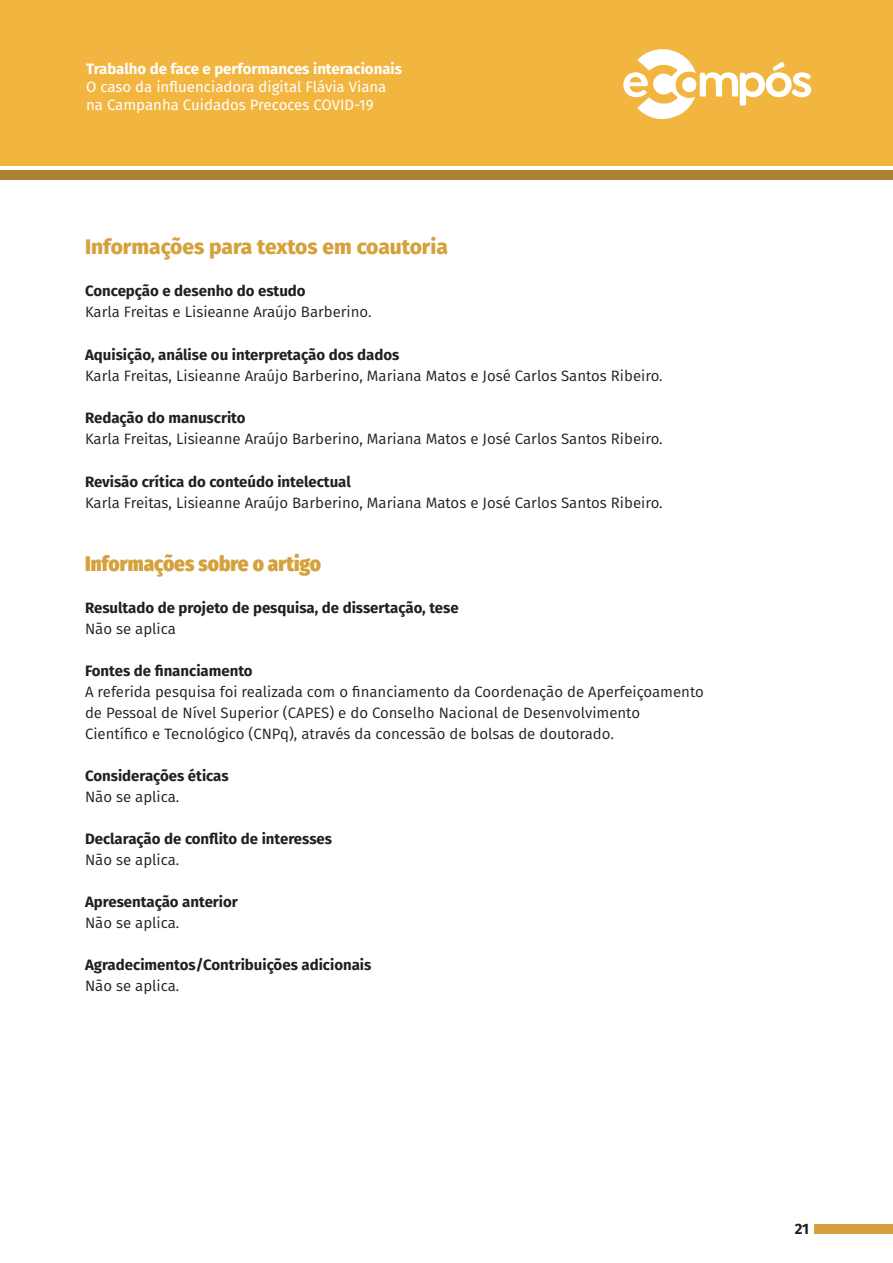
<style>
.page{position:relative;width:893px;height:1263px;background:#fff}
.page>*{position:absolute;margin:0;border:0;box-sizing:border-box;transform-origin:0 0}
.t1{font:800 21px "Fira Sans";color:#d4a13b}
.t2{font:800 21px "Fira Sans Condensed";color:#d4a13b}
.t3{font:15px/21px "Fira Sans";color:#231f20}
.t4{font:700 15px "Fira Sans";color:#231f20}
.t5{font:15px/18px "Fira Sans";color:#fff}
.t6{font:700 15px "Fira Sans";color:#fff}
</style>
<div class="page">
<div style="left:0;top:0;width:893px;height:166px;background:#f2b540"></div>
<div style="left:0;top:170px;width:893px;height:10px;background:#ab822f"></div>
<div style="left:814px;top:1224px;width:79px;height:9px;background:#d4a13b"></div>
<svg style="left:623px;top:49px;width:188px;height:70px"></svg>
<p class="t6" style="left:86px;top:56px;width:317px">Trabalho de face e performances interacionais</p>
<p class="t5" style="left:86px;top:77px;width:302px">O caso da influenciadora digital Flávia Viana na Campanha Cuidados Precoces COVID-19</p>
<h1 class="t1" style="left:85px;top:228px;width:364px">Informações para textos em coautoria</h1>
<p class="t4" style="left:85px;top:278px;width:222px">Concepção e desenho do estudo</p>
<p class="t3" style="left:85px;top:301px;width:288px">Karla Freitas e Lisieanne Araújo Barberino.</p>
<p class="t4" style="left:85px;top:342px;width:316px">Aquisição, análise ou interpretação dos dados</p>
<p class="t3" style="left:85px;top:365px;width:579px">Karla Freitas, Lisieanne Araújo Barberino, Mariana Matos e José Carlos Santos Ribeiro.</p>
<p class="t4" style="left:85px;top:405px;width:162px">Redação do manuscrito</p>
<p class="t3" style="left:85px;top:428px;width:579px">Karla Freitas, Lisieanne Araújo Barberino, Mariana Matos e José Carlos Santos Ribeiro.</p>
<p class="t4" style="left:85px;top:469px;width:267px">Revisão crítica do conteúdo intelectual</p>
<p class="t3" style="left:85px;top:492px;width:579px">Karla Freitas, Lisieanne Araújo Barberino, Mariana Matos e José Carlos Santos Ribeiro.</p>
<h1 class="t2" style="left:85px;top:545px;width:237px">Informações sobre o artigo</h1>
<p class="t4" style="left:85px;top:595px;width:375px">Resultado de projeto de pesquisa, de dissertação, tese</p>
<p class="t3" style="left:85px;top:618px;width:92px">Não se aplica</p>
<p class="t4" style="left:85px;top:658px;width:169px">Fontes de financiamento</p>
<p class="t3" style="left:85px;top:681px;width:620px">A referida pesquisa foi realizada com o financiamento da Coordenação de Aperfeiçoamento de Pessoal de Nível Superior (CAPES) e do Conselho Nacional de Desenvolvimento<br>Científico e Tecnológico (CNPq), através da concessão de bolsas de doutorado.</p>
<p class="t4" style="left:85px;top:763px;width:145px">Considerações éticas</p>
<p class="t3" style="left:85px;top:786px;width:96px">Não se aplica.</p>
<p class="t4" style="left:85px;top:826px;width:249px">Declaração de conflito de interesses</p>
<p class="t3" style="left:85px;top:849px;width:96px">Não se aplica.</p>
<p class="t4" style="left:85px;top:889px;width:154px">Apresentação anterior</p>
<p class="t3" style="left:85px;top:912px;width:96px">Não se aplica.</p>
<p class="t4" style="left:85px;top:952px;width:288px">Agradecimentos/Contribuições adicionais</p>
<p class="t3" style="left:85px;top:975px;width:96px">Não se aplica.</p>
<p class="t4" style="left:795px;top:1216px;width:16px">21</p>
</div>
